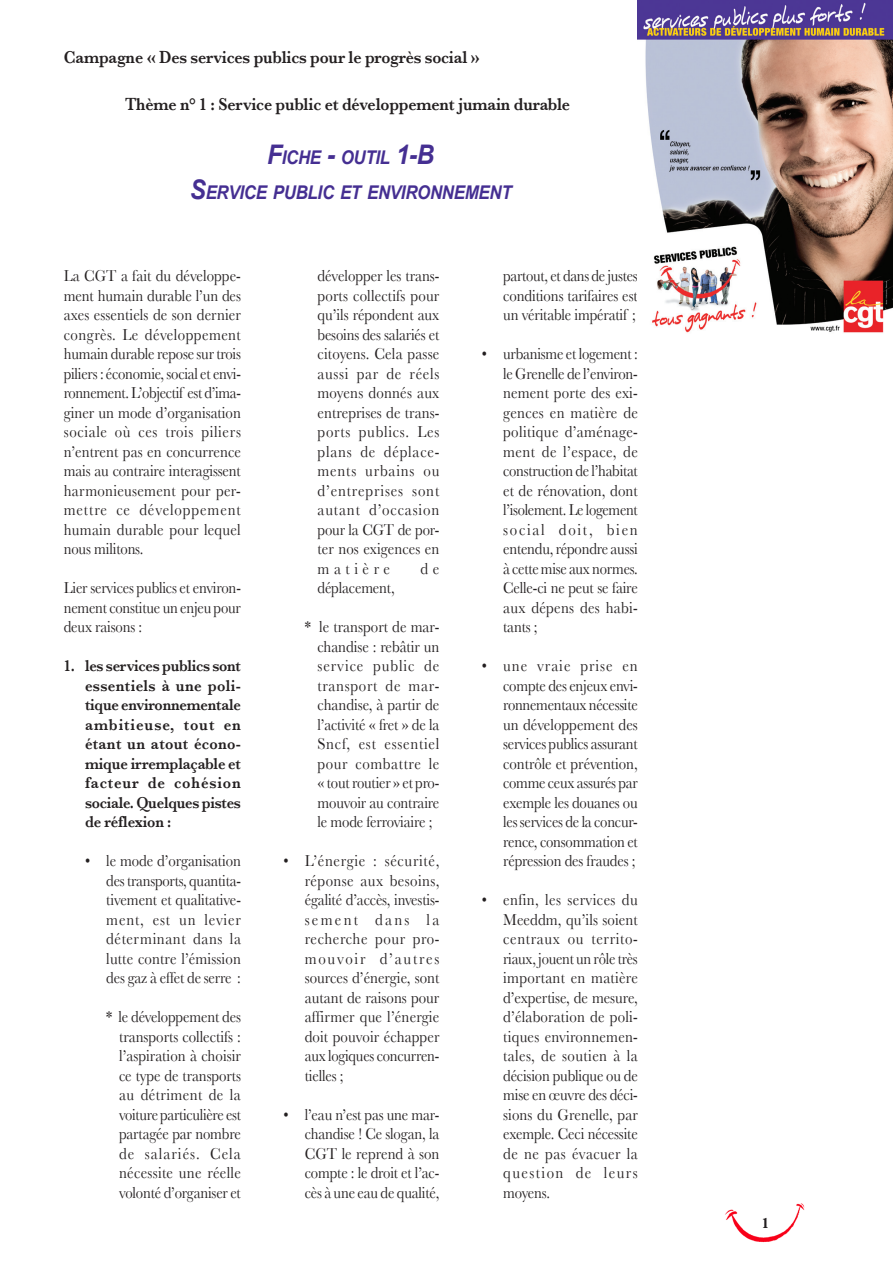
<style>
.page{position:relative;width:893px;height:1263px;background:#fff}
.page>*{position:absolute;margin:0;border:0;box-sizing:border-box;transform-origin:0 0}
.t1{font:italic 700 18.9px "Arial";letter-spacing:-.015em;color:#452f92;scale:.89 1}
.t2{font:600 18px "Baskerville";letter-spacing:-.01em;color:#231f20;scale:.89 1}
.t3{font:16.5px/19.5px "Baskerville";letter-spacing:-.01em;color:#231f20;text-align:justify;scale:.89 1}
.t4{font:16.5px/19.5px "Baskerville";letter-spacing:-.01em;color:#231f20;text-align:justify;scale:.9 1}
.t5{font:600 16.5px/19.5px "Baskerville";letter-spacing:-.01em;color:#231f20;text-align:justify;scale:.89 1}
.t6{font:16.5px/19.5px "Baskerville";letter-spacing:-.01em;color:#231f20;text-align:justify;scale:.88 1}
.t7{font:700 15px "Baskerville";color:#231f20;scale:.89 1}
.s1{font-size:27px}
</style>
<div class="page">
<img style="left:725px;top:1203px;width:80px;height:40px">
<img style="left:638px;top:0;width:255px;height:333px">
<p class="t2" style="left:64px;top:47px;width:469px">Campagne « Des services publics pour le progrès social »</p>
<p class="t2" style="left:125px;top:93px;width:501px">Thème n° 1 : Service public et développement jumain durable</p>
<p class="t1" style="left:267px;top:145px;width:189px"><span class="s1">F</span>ICHE <span class="s1">-</span> OUTIL <span class="s1">1-B</span></p>
<p class="t1" style="left:190px;top:180px;width:363px"><span class="s1">S</span>ERVICE PUBLIC ET ENVIRONNEMENT</p>
<p class="t4" style="left:64px;top:266px;width:198px">La CGT a fait du développe&shy;ment humain durable l’un des axes essentiels de son dernier congrès. Le développement humain durable repose sur trois piliers : économie, social et envi&shy;ronnement. L’objectif est d’ima&shy;giner un mode d’organisation sociale où ces trois piliers n’entrent pas en concurrence mais au contraire interagissent harmonieusement pour per&shy;mettre ce développement humain durable pour lequel nous militons.</p>
<p class="t3" style="left:64px;top:578px;width:201px">Lier services publics et environ&shy;nement constitue un enjeu pour deux raisons :</p>
<p class="t5" style="left:85px;top:656px;width:177px;text-indent:-21px">1. les services publics sont essentiels à une poli&shy;tique environnementale ambitieuse, tout en étant un atout écono&shy;mique irremplaçable et facteur de cohésion sociale. Quelques pistes de réflexion :</p>
<p class="t3" style="left:106px;top:851px;width:153px;text-indent:-21px">• le mode d’organisation des transports, quantita&shy;tivement et qualitative&shy;ment, est un levier déterminant dans la lutte contre l’émission des gaz à effet de serre :</p>
<p class="t3" style="left:119px;top:1007px;width:139px;text-indent:-13px">* le développement des transports collectifs : l’aspiration à choisir ce type de transports au détriment de la voiture particulière est partagée par nombre de salariés. Cela nécessite une réelle volonté d’organiser et</p>
<p class="t4" style="left:317px;top:266px;width:137px">développer les trans&shy;ports collectifs pour qu’ils répondent aux besoins des salariés et citoyens. Cela passe aussi par de réels moyens donnés aux entreprises de trans&shy;ports publics. Les plans de déplace&shy;ments urbains ou d’entreprises sont autant d’occasion pour la CGT de por&shy;ter nos exigences en matière</p>
<p class="t4" style="left:421px;top:558px;width:22px">d e</p>
<p class="t3" style="left:317px;top:578px;width:88px">déplacement,</p>
<p class="t4" style="left:317px;top:617px;width:137px;text-indent:-13px">* le transport de mar&shy;chandise : rebâtir un service public de transport de mar&shy;chandise, à partir de l’activité « fret » de la Sncf, est essentiel pour combattre le « tout routier » et pro&shy;mouvoir au contraire le mode ferroviaire ;</p>
<p class="t3" style="left:305px;top:851px;width:153px;text-indent:-21px">• L’énergie : sécurité, réponse aux besoins, égalité d’accès, investis&shy;sement dans la recherche pour pro&shy;mouvoir d’autres sources d’énergie, sont autant de raisons pour affirmer que l’énergie doit pouvoir échapper aux logiques concurren&shy;tielles ;</p>
<p class="t3" style="left:305px;top:1104px;width:153px;text-indent:-21px">• l’eau n’est pas une mar&shy;chandise ! Ce slogan, la CGT le reprend à son compte : le droit et l’ac&shy;cès à une eau de qualité,</p>
<p class="t6" style="left:503px;top:266px;width:155px">partout, et dans de justes conditions tarifaires est un véritable impératif ;</p>
<p class="t3" style="left:503px;top:344px;width:153px;text-indent:-21px">• urbanisme et logement : le Grenelle de l’environ&shy;nement porte des exi&shy;gences en matière de politique d’aménage&shy;ment de l’espace, de construction de l’habitat et de rénovation, dont l’isolement. Le logement social doit, bien entendu, répondre aussi à cette mise aux normes.<br>Celle-ci ne peut se faire aux dépens des habi&shy;tants ;</p>
<p class="t3" style="left:503px;top:656px;width:153px;text-indent:-21px">• une vraie prise en compte des enjeux envi&shy;ronnementaux nécessite un développement des services publics assurant contrôle et prévention, comme ceux assurés par exemple les douanes ou les services de la concur&shy;rence, consommation et répression des fraudes ;</p>
<p class="t3" style="left:503px;top:890px;width:153px;text-indent:-21px">• enfin, les services du Meeddm, qu’ils soient centraux ou territo&shy;riaux, jouent un rôle très important en matière d’expertise, de mesure, d’élaboration de poli&shy;tiques environnemen&shy;tales, de soutien à la décision publique ou de mise en œuvre des déci&shy;sions du Grenelle, par exemple. Ceci nécessite de ne pas évacuer la question de leurs moyens.</p>
<p class="t7" style="left:762px;top:1215px;width:10px">1</p>
</div>
